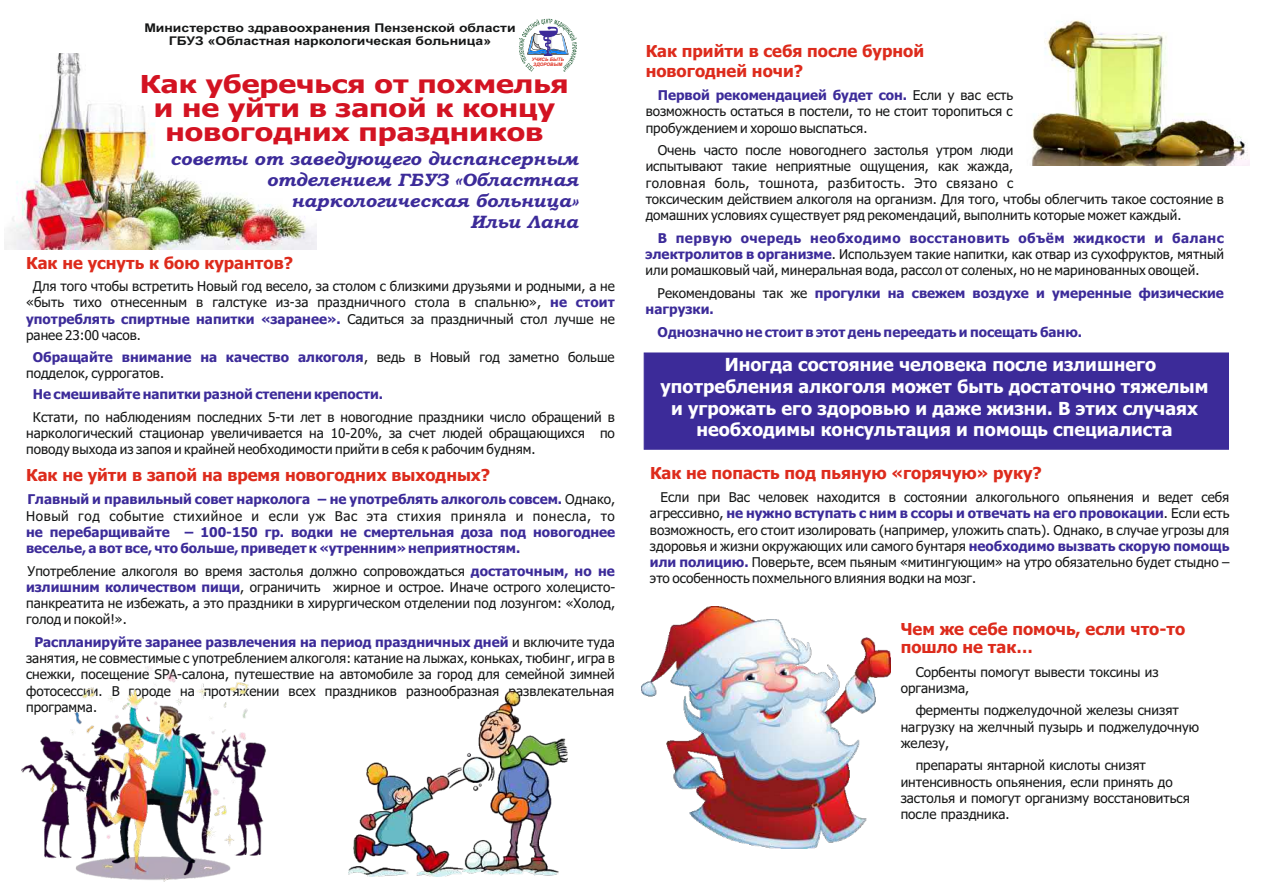
<style>
.page{position:relative;width:1263px;height:893px;background:#fff}
.page>*{position:absolute;margin:0;border:0;box-sizing:border-box;transform-origin:0 0}
.t1{font:700 24.75px/24.2px "Tahoma";color:#d31322;text-align:center;scale:1.21 1}
.t2{font:700 18px "Tahoma";color:#fff}
.t3{font:italic 700 18px/21.1px "Bookman Old Style";color:#3c2b99;text-align:right}
.t4{font:700 16.5px/20px "Tahoma";color:#dd2b1c}
.t5{font:13.5px/16.4px "Tahoma";color:#151616;text-align:justify}
.t6{font:700 13.5px/16.4px "Tahoma";color:#3c2b99}
.t7{font:13.5px/16.4px "Tahoma";letter-spacing:.04em;color:#151616}
.t8{font:700 12px/13.4px "Arial";color:#151616;text-align:center;scale:1.16 1}
.t9{font:italic 700 4.8px/5.2px "Arial";color:#dd2b1c;text-align:center}
.s1{font-weight:700;color:#3c2b99}
.s2{font-weight:400;color:#151616}
</style>
<div class="page">
<img style="left:4px;top:54px;width:312px;height:195px">
<img style="left:21px;top:667px;width:245px;height:215px">
<img style="left:349px;top:691px;width:218px;height:185px">
<svg style="left:519px;top:19px;width:58px;height:53px"></svg>
<img style="left:1032px;top:20px;width:217px;height:146px">
<div style="left:643px;top:352px;width:586px;height:98px;background:#3c2b99"></div>
<img style="left:641px;top:607px;width:249px;height:241px">
<p class="t8" style="left:144px;top:22px;width:322px">Министерство здравоохранения Пензенской области<br>ГБУЗ «Областная наркологическая больница»</p>
<h1 class="t1" style="left:140px;top:74px;width:356px">Как уберечься от похмелья и не уйти в запой к концу новогодних праздников</h1>
<h2 class="t3" style="left:170px;top:150px;width:409px">советы от заведующего диспансерным отделением ГБУЗ «Областная наркологическая больница»<br>Ильи Лана</h2>
<p class="t4" style="left:26px;top:254px;width:268px">Как не уснуть к бою курантов?</p>
<p class="t5" style="left:26px;top:279px;width:590px;text-indent:7px">Для того чтобы встретить Новый год весело, за столом с близкими друзьями и родными, а не «быть тихо отнесенным в галстуке из-за праздничного стола в спальню», <span class="s1">не стоит употреблять спиртные напитки «заранее».</span> Садиться за праздничный стол лучше не ранее 23:00 часов.</p>
<p class="t5" style="left:26px;top:350px;width:590px;text-indent:7px"><span class="s1">Обращайте внимание на качество алкоголя</span>, ведь в Новый год заметно больше подделок, суррогатов.</p>
<p class="t6" style="left:33px;top:387px;width:352px">Не смешивайте напитки разной степени крепости.</p>
<p class="t5" style="left:26px;top:410px;width:590px;text-indent:7px">Кстати, по наблюдениям последних 5-ти лет в новогодние праздники число обращений в наркологический стационар увеличивается на 10-20%, за счет людей обращающихся по поводу выхода из запоя и крайней необходимости прийти в себя к рабочим будням.</p>
<p class="t4" style="left:26px;top:466px;width:466px">Как не уйти в запой на время новогодних выходных?</p>
<p class="t7" style="left:26px;top:492px;width:591px"><span class="s1">Главный и правильный совет нарколога – не употреблять алкоголь совсем.</span> Однако,<br>Новый год событие стихийное и если уж Вас эта стихия приняла и понесла, то</p>
<p class="t6" style="left:26px;top:525px;width:591px">не перебарщивайте – 100-150 гр. водки не смертельная доза под новогоднее веселье, а вот все, что больше, приведет к «утренним» неприятностям.</p>
<p class="t5" style="left:26px;top:564px;width:591px">Употребление алкоголя во время застолья должно сопровождаться <span class="s1">достаточным, но не излишним количеством пищи</span>, ограничить жирное и острое. Иначе острого холецисто&shy;панкреатита не избежать, а это праздники в хирургическом отделении под лозунгом: «Холод, голод и покой!».</p>
<p class="t5" style="left:26px;top:635px;width:590px;text-indent:8px"><span class="s1">Распланируйте заранее развлечения на период праздничных дней</span> и включите туда занятия, не совместимые с употреблением алкоголя: катание на лыжах, коньках, тюбинг, игра в снежки, посещение SPA-салона, путешествие на автомобиле за город для семейной зимней фотосессии. В городе на протяжении всех праздников разнообразная развлекательная программа.</p>
<p class="t9" style="left:532px;top:57px;width:34px">УЧИСЬ БЫТЬ<br>ЗДОРОВЫМ</p>
<p class="t4" style="left:646px;top:42px;width:280px">Как прийти в себя после бурной новогодней ночи?</p>
<p class="t5" style="left:646px;top:88px;width:369px;text-indent:12px"><span class="s1">Первой рекомендацией будет сон.</span> Если у вас есть возможность остаться в постели, то не стоит торопиться с пробуждением и хорошо выспаться.</p>
<p class="t5" style="left:646px;top:143px;width:580px;text-align:left;text-indent:12px">Очень часто после новогоднего застолья утром люди<br>испытывают такие неприятные ощущения, как жажда,<br>головная боль, тошнота, разбитость. Это связано с<br>токсическим действием алкоголя на организм. Для того, чтобы облегчить такое состояние в домашних условиях существует ряд рекомендаций, выполнить которые может каждый.</p>
<p class="t5" style="left:646px;top:231px;width:580px;text-indent:12px"><span class="s1">В первую очередь необходимо восстановить объём жидкости и баланс электролитов в организме</span>. Используем такие напитки, как отвар из сухофруктов, мятный или ромашковый чай, минеральная вода, рассол от соленых, но не маринованных овощей.</p>
<p class="t6" style="left:646px;top:286px;width:580px;text-indent:12px"><span class="s2">Рекомендованы так же</span> прогулки на свежем воздухе и умеренные физические нагрузки.</p>
<p class="t6" style="left:658px;top:325px;width:426px">Однозначно не стоит в этот день переедать и посещать баню.</p>
<h2 class="t2" style="left:725px;top:357px;width:433px">Иногда состояние человека после излишнего</h2>
<h2 class="t2" style="left:661px;top:379px;width:549px">употребления алкоголя может быть достаточно тяжелым</h2>
<h2 class="t2" style="left:671px;top:401px;width:528px">и угрожать его здоровью и даже жизни. В этих случаях</h2>
<h2 class="t2" style="left:696px;top:423px;width:478px">необходимы консультация и помощь специалиста</h2>
<p class="t4" style="left:650px;top:464px;width:393px">Как не попасть под пьяную «горячую» руку?</p>
<p class="t5" style="left:650px;top:490px;width:581px;text-indent:11px">Если при Вас человек находится в состоянии алкогольного опьянения и ведет себя агрессивно, <span class="s1">не нужно вступать с ним в ссоры и отвечать на его провокации</span>. Если есть возможность, его стоит изолировать (например, уложить спать). Однако, в случае угрозы для здоровья и жизни окружающих или самого бунтаря <span class="s1">необходимо вызвать скорую помощь или полицию.</span> Поверьте, всем пьяным «митингующим» на утро обязательно будет стыдно – это особенность похмельного влияния водки на мозг.</p>
<p class="t4" style="left:901px;top:622px;width:286px;line-height:17.9px">Чем же себе помочь, если что-то пошло не так…</p>
<p class="t5" style="left:901px;top:664px;width:259px;text-indent:15px">Сорбенты помогут вывести токсины из организма,</p>
<p class="t5" style="left:901px;top:703px;width:300px;text-align:left;text-indent:15px">ферменты поджелудочной железы снизят нагрузку на желчный пузырь и поджелудочную железу,</p>
<p class="t5" style="left:901px;top:758px;width:291px;text-align:left;text-indent:15px">препараты янтарной кислоты снизят интенсивность опьянения, если принять до застолья и помогут организму восстановиться после праздника.</p>
</div>
